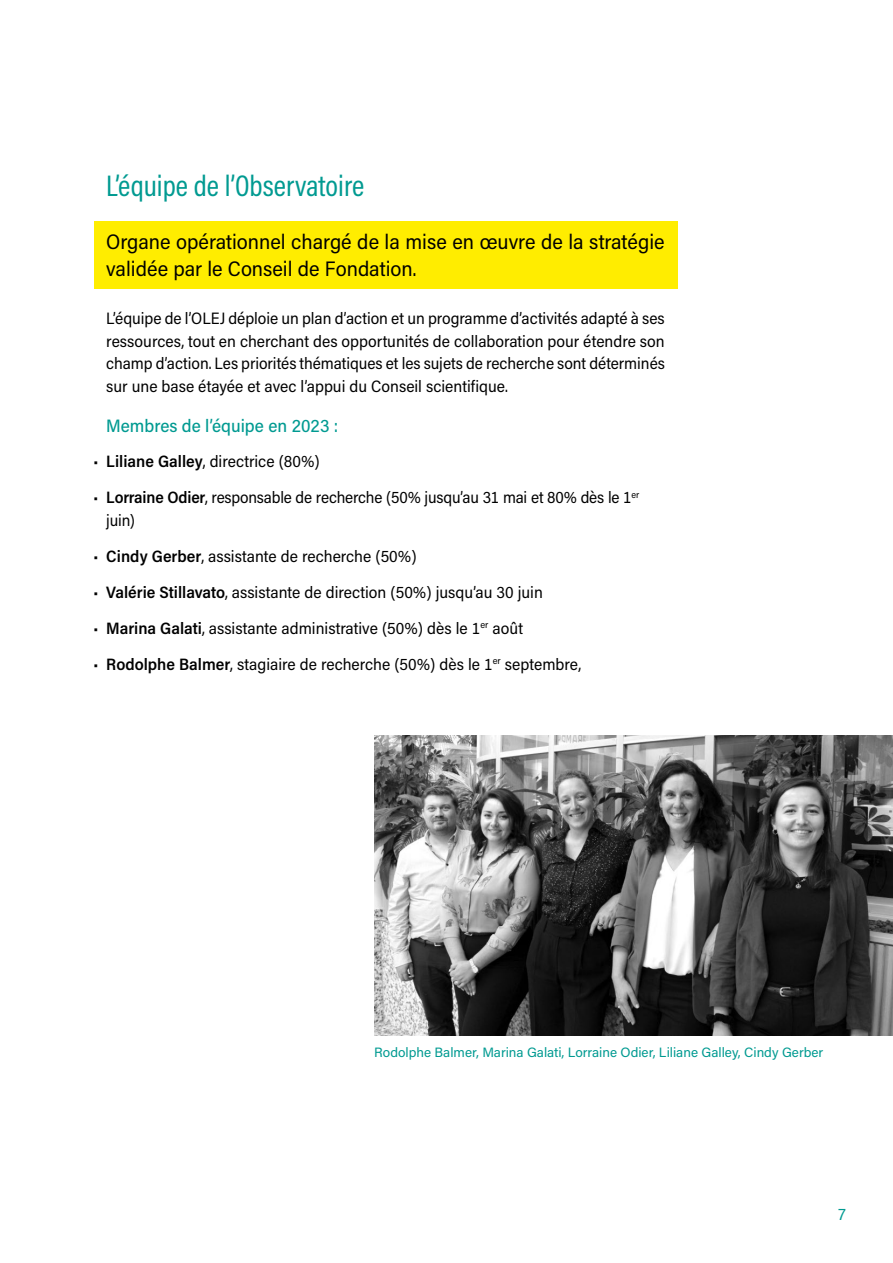
<style>
.page{position:relative;width:893px;height:1263px;background:#fff}
.page>*{position:absolute;margin:0;border:0;box-sizing:border-box;transform-origin:0 0}
.t1{font:30px "Acumin Pro Cond";color:#009a91}
.t2{font:21px/27px "Acumin Pro Semi Cond";color:#000}
.t3{font:500 18px "Acumin Pro Semi Cond";color:#009a91}
.t4{font:16.5px/22.5px "Acumin Pro Semi Cond";color:#000;text-align:justify}
.t5{font:16.5px "Acumin Pro Semi Cond";color:#009a91}
.t6{font:13.5px "Acumin Pro";color:#009a91}
.s1{font-weight:600}
</style>
<div class="page">
<div style="left:94px;top:221px;width:583px;height:68px;background:#ffed00"></div>
<img style="left:374px;top:736px;width:519px;height:299px">
<h1 class="t1" style="left:106px;top:167px;width:260px">L’équipe de l’Observatoire</h1>
<p class="t2" style="left:106px;top:227px;width:560px">Organe opérationnel chargé de la mise en œuvre de la stratégie validée par le Conseil de Fondation.</p>
<p class="t4" style="left:106px;top:306px;width:560px">L’équipe de l’OLEJ déploie un plan d’action et un programme d’activités adapté à ses ressources, tout en cherchant des opportunités de collaboration pour étendre son champ d’action. Les priorités thématiques et les sujets de recherche sont déterminés sur une base étayée et avec l’appui du Conseil scientifique.</p>
<p class="t3" style="left:106px;top:413px;width:234px">Membres de l’équipe en 2023 :</p>
<p class="t4" style="left:94px;top:449px;width:228px">• <span class="s1">Liliane Galley</span>, directrice (80%)</p>
<p class="t4" style="left:106px;top:485px;width:534px;text-indent:-13px">• <span class="s1">Lorraine Odier</span>, responsable de recherche (50% jusqu’au 31 mai et 80% dès le 1<sup>er </sup>juin)</p>
<p class="t4" style="left:94px;top:544px;width:325px">• <span class="s1">Cindy Gerber</span>, assistante de recherche (50%)</p>
<p class="t4" style="left:94px;top:580px;width:451px">• <span class="s1">Valérie Stillavato</span>, assistante de direction (50%) jusqu’au 30 juin</p>
<p class="t4" style="left:94px;top:616px;width:431px">• <span class="s1">Marina Galati</span>, assistante administrative (50%) dès le 1<sup>er</sup> août</p>
<p class="t4" style="left:94px;top:652px;width:489px">• <span class="s1">Rodolphe Balmer</span>, stagiaire de recherche (50%) dès le 1<sup>er</sup> septembre,</p>
<p class="t6" style="left:374px;top:1043px;width:451px">Rodolphe Balmer, Marina Galati, Lorraine Odier, Liliane Galley, Cindy Gerber</p>
<p class="t5" style="left:838px;top:1202px;width:10px">7</p>
</div>
